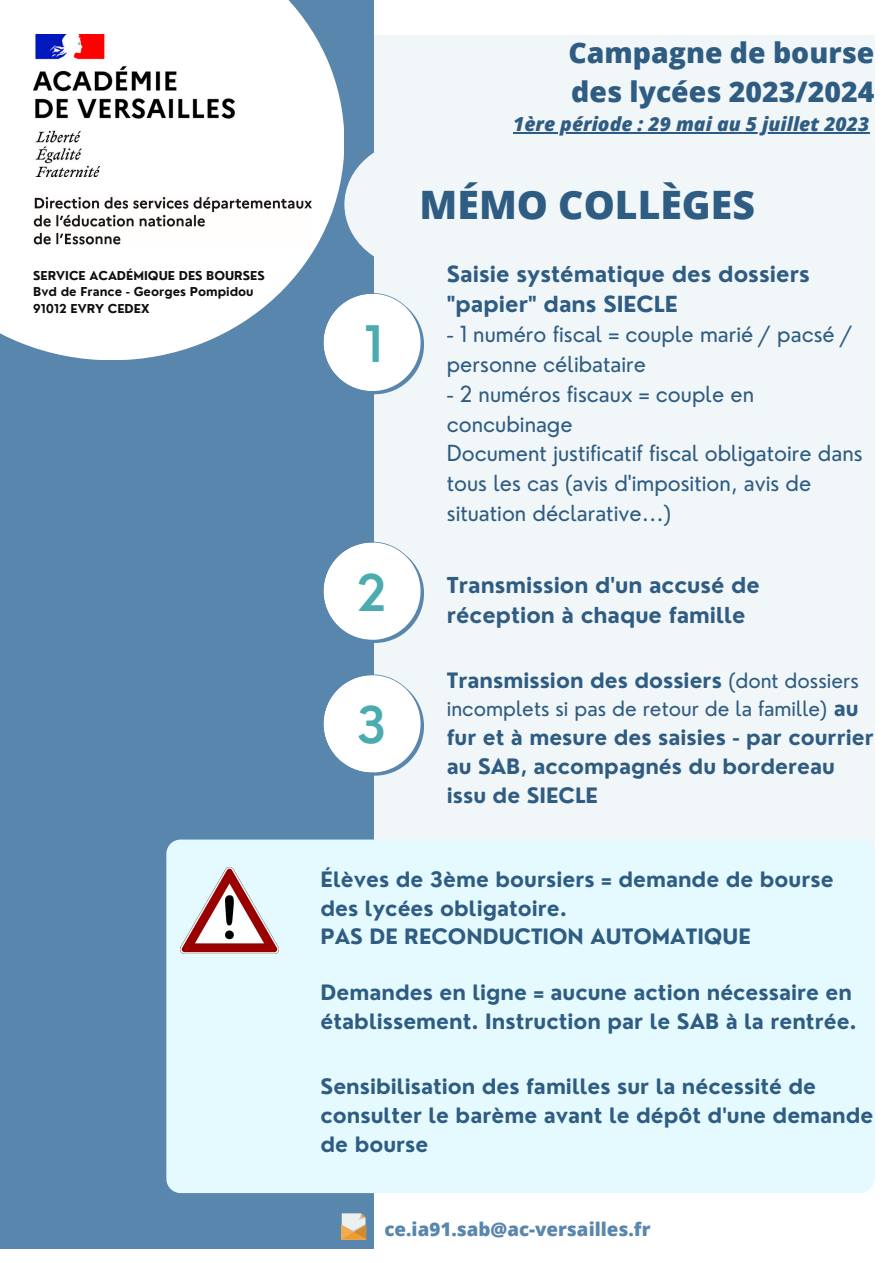
<style>
.page{position:relative;width:893px;height:1263px;background:#fff}
.page>*{position:absolute;margin:0;border:0;box-sizing:border-box;transform-origin:0 0}
.t1{font:600 49.12px "Nourd";color:#4bacaf}
.t2{font:800 39.15px "Open Sans";color:#2f5c82}
.t3{font:800 28.35px "Open Sans";color:#2f5c82}
.t4{font:21.6px/29.8px "Nourd";color:#2f5c82}
.t5{font:700 21.6px/29.8px "Nourd";color:#2f5c82}
.t6{font:700 21.45px/29.8px "Nourd";color:#2f5c82}
.t7{font:700 20.7px/28.7px "Nourd";color:#2f5c82}
.t8{font:italic 800 19.35px "Open Sans";color:#2f5c82}
.t9{font:800 18.75px "Open Sans";color:#5986ad}
.t10{font:700 11.93px "Nourd";color:#0f0f0f}
.s1{font-weight:400}
</style>
<div class="page">
<div style="left:338px;top:35px;width:536px;height:1143px;background:#f1f6f8"></div>
<div style="left:0;top:0;width:373px;height:1248px;background:#5986ad"></div>
<svg style="left:327px;top:293px;width:97px;height:101px"></svg>
<svg style="left:323px;top:542px;width:101px;height:101px"></svg>
<svg style="left:323px;top:674px;width:101px;height:102px"></svg>
<svg style="left:0;top:0;width:344px;height:360px;fill:#fff"></svg>
<img style="left:33px;top:35px;width:204px;height:141px">
<img style="left:33px;top:196px;width:279px;height:50px">
<div style="left:344px;top:139px;width:151px;height:131px;background:#f1f6f8;border-radius:50%"></div>
<svg style="left:341px;top:1213px;width:25px;height:27px"></svg>
<div style="left:166px;top:839px;width:708px;height:354px;background:#e4faff;border-radius:14px"></div>
<hr style="left:513px;top:132px;width:42px;height:2px;background:#2f5c82">
<hr style="left:555px;top:132px;width:314px;height:2px;background:#2f5c82">
<img style="left:180px;top:868px;width:98px;height:86px">
<p class="t10" style="left:33px;top:268px;width:233px">SERVICE ACADÉMIQUE DES BOURSES</p>
<p class="t10" style="left:33px;top:284px;width:222px">Bvd de France - Georges Pompidou</p>
<p class="t10" style="left:33px;top:301px;width:118px">91012 EVRY CEDEX</p>
<p class="t3" style="left:568px;top:32px;width:307px">Campagne de bourse</p>
<p class="t3" style="left:571px;top:72px;width:304px">des lycées 2023/2024</p>
<p class="t8" style="left:513px;top:110px;width:358px">1ère période : 29 mai au 5 juillet 2023</p>
<p class="t1" style="left:364px;top:313px;width:20px">1</p>
<p class="t1" style="left:356px;top:561px;width:32px">2</p>
<p class="t1" style="left:356px;top:694px;width:32px">3</p>
<p class="t2" style="left:420px;top:177px;width:337px">MÉMO COLLÈGES</p>
<p class="t5" style="left:447px;top:259px;width:365px">Saisie systématique des dossiers "papier" dans SIECLE</p>
<p class="t4" style="left:447px;top:319px;width:407px">- 1 numéro fiscal = couple marié / pacsé / personne célibataire</p>
<p class="t4" style="left:447px;top:379px;width:309px">- 2 numéros fiscaux = couple en concubinage</p>
<p class="t4" style="left:447px;top:438px;width:417px">Document justificatif fiscal obligatoire dans tous les cas (avis d'imposition, avis de situation déclarative...)</p>
<p class="t6" style="left:447px;top:570px;width:314px">Transmission d'un accusé de réception à chaque famille</p>
<p class="t7" style="left:447px;top:665px;width:428px">Transmission des dossiers <span class="s1">(dont dossiers incomplets si pas de retour de la famille)</span> au fur et à mesure des saisies - par courrier au SAB, accompagnés du bordereau issu de SIECLE</p>
<p class="t7" style="left:320px;top:865px;width:514px">Élèves de 3ème boursiers = demande de bourse des lycées obligatoire.</p>
<p class="t7" style="left:320px;top:922px;width:432px">PAS DE RECONDUCTION AUTOMATIQUE</p>
<p class="t7" style="left:320px;top:978px;width:538px">Demandes en ligne = aucune action nécessaire en établissement. Instruction par le SAB à la rentrée.</p>
<p class="t7" style="left:320px;top:1072px;width:554px">Sensibilisation des familles sur la nécessité de consulter le barème avant le dépôt d'une demande de bourse</p>
<p class="t9" style="left:384px;top:1216px;width:267px">ce.ia91.sab@ac-versailles.fr</p>
</div>
